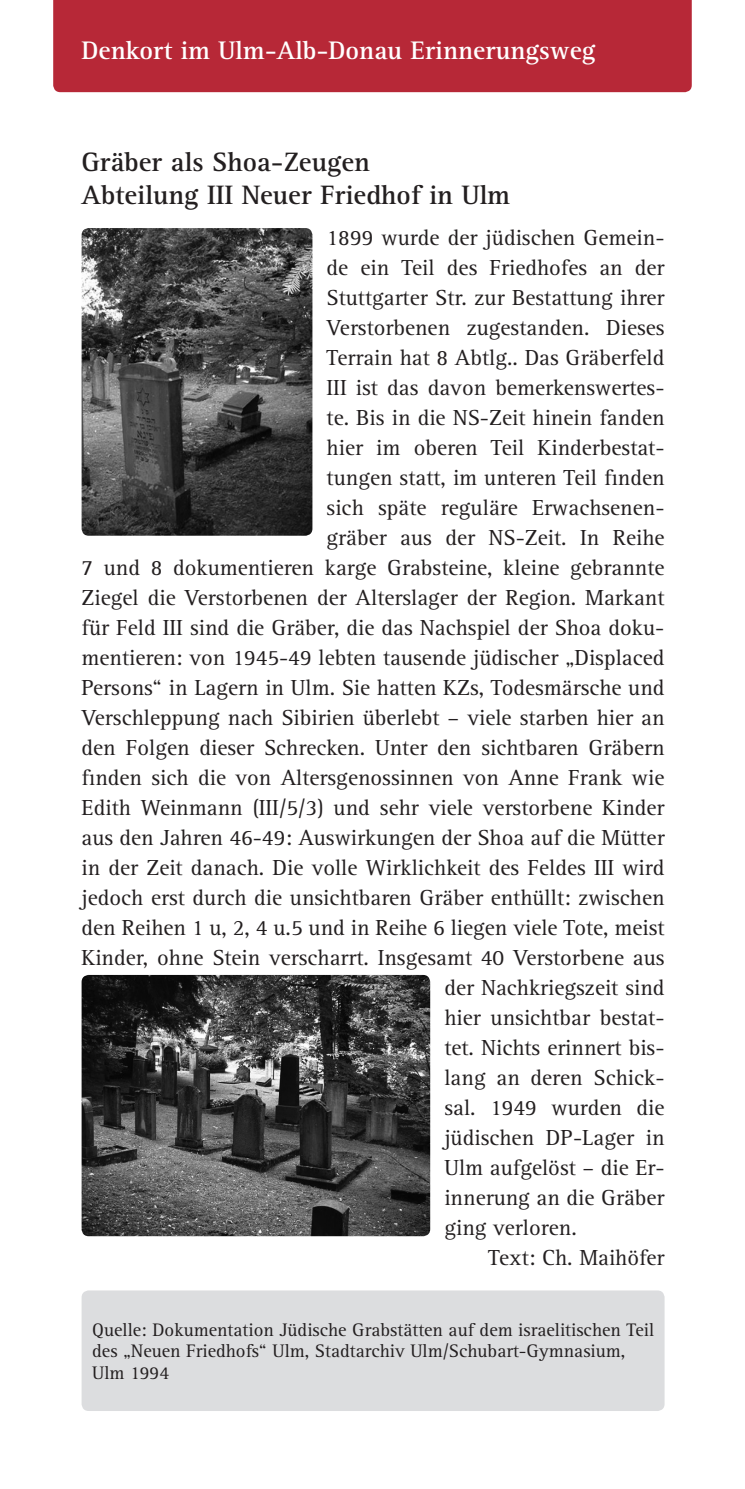
<style>
.page{position:relative;width:745px;height:1489px;background:#fff}
.page>*{position:absolute;margin:0;border:0;box-sizing:border-box;transform-origin:0 0}
.t1{font:700 27.5px/33px "Rotis Serif";color:#231f20}
.t2{font:700 26.25px "Rotis Serif";color:#fff}
.t3{font:22.5px "Rotis Serif";color:#231f20}
.t4{font:18.75px/21.2px "Rotis Serif";color:#231f20}
</style>
<div class="page">
<div style="left:53px;top:0;width:638px;height:92px;background:#b72837"></div>
<div style="left:81px;top:1290px;width:583px;height:120px;background:#dcdddf;border-radius:7px"></div>
<img style="left:81px;top:974px;width:349px;height:262px">
<img style="left:81px;top:228px;width:231px;height:307px">
<p class="t2" style="left:81px;top:35px;width:515px">Denkort im Ulm-Alb-Donau Erinnerungsweg</p>
<p class="t1" style="left:81px;top:146px;width:430px">Gräber als Shoa-Zeugen<br>Abteilung III Neuer Friedhof in Ulm</p>
<p class="t3" style="left:326px;top:224px;width:339px">1899 wurde der jüdischen Gemein-</p>
<p class="t3" style="left:326px;top:254px;width:339px">de ein Teil des Friedhofes an der</p>
<p class="t3" style="left:326px;top:284px;width:339px">Stuttgarter Str. zur Bestattung ihrer</p>
<p class="t3" style="left:326px;top:314px;width:339px">Verstorbenen zugestanden. Dieses</p>
<p class="t3" style="left:326px;top:344px;width:339px">Terrain hat 8 Abtlg.. Das Gräberfeld</p>
<p class="t3" style="left:326px;top:374px;width:339px">III ist das davon bemerkenswertes-</p>
<p class="t3" style="left:326px;top:404px;width:339px">te. Bis in die NS-Zeit hinein fanden</p>
<p class="t3" style="left:326px;top:434px;width:339px">hier im oberen Teil Kinderbestat-</p>
<p class="t3" style="left:326px;top:464px;width:339px">tungen statt, im unteren Teil finden</p>
<p class="t3" style="left:326px;top:494px;width:339px">sich späte reguläre Erwachsenen-</p>
<p class="t3" style="left:326px;top:524px;width:339px">gräber aus der NS-Zeit. In Reihe</p>
<p class="t3" style="left:82px;top:554px;width:584px">7 und 8 dokumentieren karge Grabsteine, kleine gebrannte</p>
<p class="t3" style="left:82px;top:584px;width:584px">Ziegel die Verstorbenen der Alterslager der Region. Markant</p>
<p class="t3" style="left:82px;top:614px;width:584px">für Feld III sind die Gräber, die das Nachspiel der Shoa doku-</p>
<p class="t3" style="left:82px;top:644px;width:584px">mentieren: von 1945-49 lebten tausende jüdischer „Displaced</p>
<p class="t3" style="left:82px;top:674px;width:584px">Persons“ in Lagern in Ulm. Sie hatten KZs, Todesmärsche und</p>
<p class="t3" style="left:82px;top:704px;width:584px">Verschleppung nach Sibirien überlebt – viele starben hier an</p>
<p class="t3" style="left:82px;top:734px;width:584px">den Folgen dieser Schrecken. Unter den sichtbaren Gräbern</p>
<p class="t3" style="left:82px;top:764px;width:584px">finden sich die von Altersgenossinnen von Anne Frank wie</p>
<p class="t3" style="left:82px;top:794px;width:584px">Edith Weinmann (III/5/3) und sehr viele verstorbene Kinder</p>
<p class="t3" style="left:82px;top:824px;width:584px">aus den Jahren 46-49: Auswirkungen der Shoa auf die Mütter</p>
<p class="t3" style="left:82px;top:854px;width:584px">in der Zeit danach. Die volle Wirklichkeit des Feldes III wird</p>
<p class="t3" style="left:82px;top:884px;width:584px">jedoch erst durch die unsichtbaren Gräber enthüllt: zwischen</p>
<p class="t3" style="left:82px;top:914px;width:584px">den Reihen 1 u, 2, 4 u.5 und in Reihe 6 liegen viele Tote, meist</p>
<p class="t3" style="left:82px;top:944px;width:584px">Kinder, ohne Stein verscharrt. Insgesamt 40 Verstorbene aus</p>
<p class="t3" style="left:444px;top:974px;width:221px">der Nachkriegszeit sind</p>
<p class="t3" style="left:444px;top:1004px;width:221px">hier unsichtbar bestat-</p>
<p class="t3" style="left:444px;top:1034px;width:221px">tet. Nichts erinnert bis-</p>
<p class="t3" style="left:444px;top:1064px;width:221px">lang an deren Schick-</p>
<p class="t3" style="left:444px;top:1094px;width:221px">sal. 1949 wurden die</p>
<p class="t3" style="left:444px;top:1124px;width:221px">jüdischen DP-Lager in</p>
<p class="t3" style="left:444px;top:1154px;width:221px">Ulm aufgelöst – die Er-</p>
<p class="t3" style="left:444px;top:1184px;width:221px">innerung an die Gräber</p>
<p class="t3" style="left:444px;top:1214px;width:134px">ging verloren.</p>
<p class="t3" style="left:488px;top:1244px;width:178px">Text: Ch. Maihöfer</p>
<p class="t4" style="left:92px;top:1319px;width:563px">Quelle: Dokumentation Jüdische Grabstätten auf dem israelitischen Teil des „Neuen Friedhofs“ Ulm, Stadtarchiv Ulm/Schubart-Gymnasium,<br>Ulm 1994</p>
</div>
